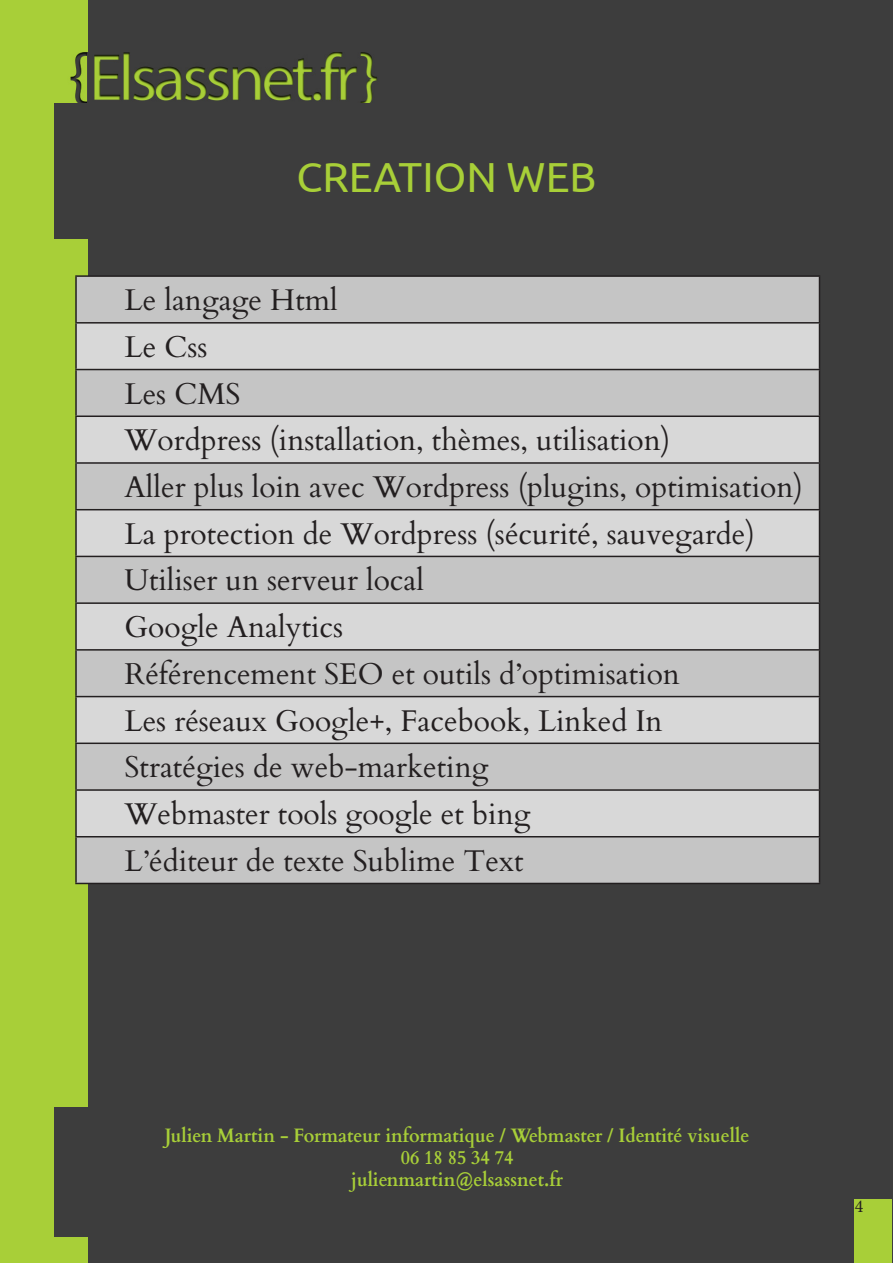
<style>
.page{position:relative;width:893px;height:1263px;background:#3d3d3d}
.page>*{position:absolute;margin:0;border:0;box-sizing:border-box;transform-origin:0 0}
.Titre_1{font:42px "Ubuntu";color:#a8cf38}
.tableau{font:30px "Cardo";color:#231f20}
.t1{font:700 19.5px/21.8px "Cardo";color:#a8cf38;text-align:center;scale:.93 1}
.t2{font:18px "Minion Pro";color:#231f20}
</style>
<div class="page">
<div style="left:0;top:0;width:88px;height:1263px;background:#a8cf38"></div>
<img style="left:70px;top:52px;width:307px;height:51px">
<div style="left:54px;top:1107px;width:785px;height:129px;background:#3d3d3d"></div>
<div style="left:855px;top:1199px;width:37px;height:64px;background:#a8cf38"></div>
<div style="left:54px;top:103px;width:785px;height:135px;background:#3d3d3d"></div>
<div style="left:77px;top:277px;width:742px;height:606px;background:#c5c5c5"></div>
<svg style="left:77px;top:324px;width:742px;height:512px;background:#cecece"></svg>
<hr style="left:75px;top:275px;width:745px;height:2px;background:#231f20">
<hr style="left:75px;top:277px;width:2px;height:45px;background:#231f20">
<hr style="left:819px;top:277px;width:1px;height:45px;background:#231f20">
<hr style="left:75px;top:322px;width:745px;height:2px;background:#231f20">
<hr style="left:75px;top:324px;width:2px;height:45px;background:#231f20">
<hr style="left:819px;top:324px;width:1px;height:45px;background:#231f20">
<hr style="left:75px;top:369px;width:745px;height:1px;background:#231f20">
<hr style="left:75px;top:370px;width:2px;height:45px;background:#231f20">
<hr style="left:819px;top:370px;width:1px;height:45px;background:#231f20">
<hr style="left:75px;top:415px;width:745px;height:2px;background:#231f20">
<hr style="left:75px;top:417px;width:2px;height:45px;background:#231f20">
<hr style="left:819px;top:417px;width:1px;height:45px;background:#231f20">
<hr style="left:75px;top:462px;width:745px;height:2px;background:#231f20">
<hr style="left:75px;top:464px;width:2px;height:45px;background:#231f20">
<hr style="left:819px;top:464px;width:1px;height:45px;background:#231f20">
<hr style="left:75px;top:509px;width:745px;height:1px;background:#231f20">
<hr style="left:75px;top:510px;width:2px;height:46px;background:#231f20">
<hr style="left:819px;top:510px;width:1px;height:46px;background:#231f20">
<hr style="left:75px;top:556px;width:745px;height:1px;background:#231f20">
<hr style="left:75px;top:557px;width:2px;height:45px;background:#231f20">
<hr style="left:819px;top:557px;width:1px;height:45px;background:#231f20">
<hr style="left:75px;top:602px;width:745px;height:2px;background:#231f20">
<hr style="left:75px;top:604px;width:2px;height:45px;background:#231f20">
<hr style="left:819px;top:604px;width:1px;height:45px;background:#231f20">
<hr style="left:75px;top:649px;width:745px;height:2px;background:#231f20">
<hr style="left:75px;top:651px;width:2px;height:45px;background:#231f20">
<hr style="left:819px;top:651px;width:1px;height:45px;background:#231f20">
<hr style="left:75px;top:696px;width:745px;height:1px;background:#231f20">
<hr style="left:75px;top:697px;width:2px;height:45px;background:#231f20">
<hr style="left:819px;top:697px;width:1px;height:45px;background:#231f20">
<hr style="left:75px;top:742px;width:745px;height:2px;background:#231f20">
<hr style="left:75px;top:744px;width:2px;height:45px;background:#231f20">
<hr style="left:819px;top:744px;width:1px;height:45px;background:#231f20">
<hr style="left:75px;top:789px;width:745px;height:2px;background:#231f20">
<hr style="left:75px;top:791px;width:2px;height:45px;background:#231f20">
<hr style="left:819px;top:791px;width:1px;height:45px;background:#231f20">
<hr style="left:75px;top:836px;width:745px;height:1px;background:#231f20">
<hr style="left:75px;top:837px;width:2px;height:46px;background:#231f20">
<hr style="left:819px;top:837px;width:1px;height:46px;background:#231f20">
<hr style="left:75px;top:883px;width:745px;height:1px;background:#231f20">
<p class="Titre_1" style="left:296px;top:151px;width:302px">CREATION WEB</p>
<p class="tableau" style="left:125px;top:276px;width:215px">Le langage Html</p>
<p class="tableau" style="left:125px;top:323px;width:84px">Le Css</p>
<p class="tableau" style="left:125px;top:369px;width:118px">Les CMS</p>
<p class="tableau" style="left:125px;top:416px;width:547px">Wordpress (installation, thèmes, utilisation)</p>
<p class="tableau" style="left:125px;top:463px;width:680px">Aller plus loin avec Wordpress (plugins, optimisation)</p>
<p class="tableau" style="left:125px;top:509px;width:632px">La protection de Wordpress (sécurité, sauvegarde)</p>
<p class="tableau" style="left:125px;top:556px;width:301px">Utiliser un serveur local</p>
<p class="tableau" style="left:125px;top:603px;width:220px">Google Analytics</p>
<p class="tableau" style="left:125px;top:650px;width:557px">Référencement SEO et outils d’optimisation</p>
<p class="tableau" style="left:125px;top:696px;width:540px">Les réseaux Google+, Facebook, Linked In</p>
<p class="tableau" style="left:125px;top:743px;width:366px">Stratégies de web-marketing</p>
<p class="tableau" style="left:125px;top:790px;width:407px">Webmaster tools google et bing</p>
<p class="tableau" style="left:125px;top:836px;width:400px">L’éditeur de texte Sublime Text</p>
<p class="t1" style="left:165px;top:1123px;width:630px">Julien Martin - Formateur informatique / Webmaster / Identité visuelle<br>06 18 85 34 74<br>julienmartin@elsassnet.fr</p>
<p class="t2" style="left:855px;top:1194px;width:10px">4</p>
</div>
